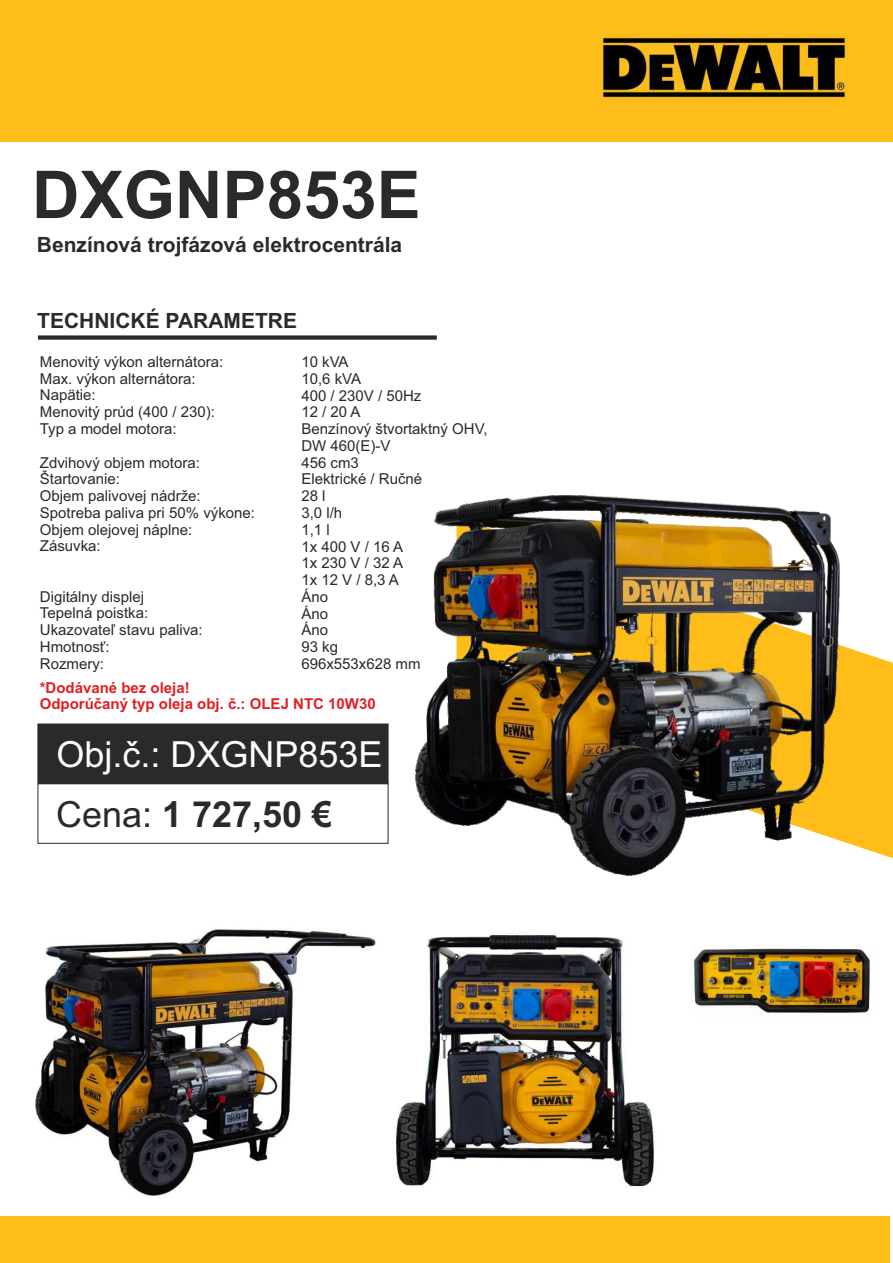
<style>
.page{position:relative;width:893px;height:1263px;background:#fff}
.page>*{position:absolute;margin:0;border:0;box-sizing:border-box;transform-origin:0 0}
.t1{font:700 66px "Arial";color:#2b2a29}
.t2{font:36px "Arial";color:#fefefe}
.t3{font:700 36px "Arial";color:#2b2a29}
.t4{font:700 21px "Arial";color:#2b2a29}
.t5{font:15px/16.8px "Arial";color:#2b2a29}
.t6{font:700 15px/16.8px "Arial";color:#e31e24}
.s1{font-weight:400}
</style>
<div class="page">
<div style="left:0;top:0;width:893px;height:142px;background:#febd19"></div>
<div style="left:0;top:1216px;width:890px;height:46px;background:#febd19"></div>
<img style="left:601px;top:36px;width:247px;height:65px">
<div style="left:38px;top:335px;width:399px;height:5px;background:#2b2a29"></div>
<div style="left:37px;top:723px;width:352px;height:61px;background:#2b2a29"></div>
<div style="left:38px;top:783px;width:350px;height:61px;border:1px solid #2b2a29"></div>
<svg style="left:839px;top:559px;width:54px;height:299px;fill:#febd19"></svg>
<img style="left:415px;top:495px;width:424px;height:380px">
<img style="left:35px;top:929px;width:341px;height:268px">
<img style="left:395px;top:934px;width:259px;height:253px">
<img style="left:693px;top:948px;width:177px;height:65px">
<h1 class="t1" style="left:32px;top:170px;width:390px">DXGNP853E</h1>
<h3 class="t4" style="left:37px;top:236px;width:367px">Benzínová trojfázová elektrocentrála</h3>
<h3 class="t4" style="left:37px;top:313px;width:261px">TECHNICKÉ PARAMETRE</h3>
<p class="t5" style="left:40px;top:355px;width:185px">Menovitý výkon alternátora:<br>Max. výkon alternátora:<br>Napätie:<br>Menovitý prúd (400 / 230):<br>Typ a model motora:</p>
<p class="t5" style="left:40px;top:455px;width:217px">Zdvihový objem motora:<br>Štartovanie:<br>Objem palivovej nádrže:<br>Spotreba paliva pri 50% výkone:<br>Objem olejovej náplne:<br>Zásuvka:</p>
<p class="t5" style="left:40px;top:589px;width:164px">Digitálny displej<br>Tepelná poistka:<br>Ukazovateľ stavu paliva:<br>Hmotnosť:<br>Rozmery:</p>
<p class="t5" style="left:301px;top:355px;width:188px">10 kVA<br>10,6 kVA<br>400 / 230V / 50Hz<br>12 / 20 A<br>Benzínový štvortaktný OHV,<br>DW 460(E)-V<br>456 cm3<br>Elektrické / Ručné<br>28 l<br>3,0 l/h<br>1,1 l<br>1x 400 V / 16 A<br>1x 230 V / 32 A<br>1x 12 V / 8,3 A<br>Áno<br>Áno<br>Áno<br>93 kg<br>696x553x628 mm</p>
<p class="t6" style="left:40px;top:680px;width:337px">*Dodávané bez oleja!<br>Odporúčaný typ oleja obj. č.: OLEJ NTC 10W30</p>
<h2 class="t2" style="left:56px;top:740px;width:328px">Obj.č.: DXGNP853E</h2>
<h2 class="t3" style="left:56px;top:801px;width:278px"><span class="s1">Cena:</span> 1 727,50 €</h2>
</div>
